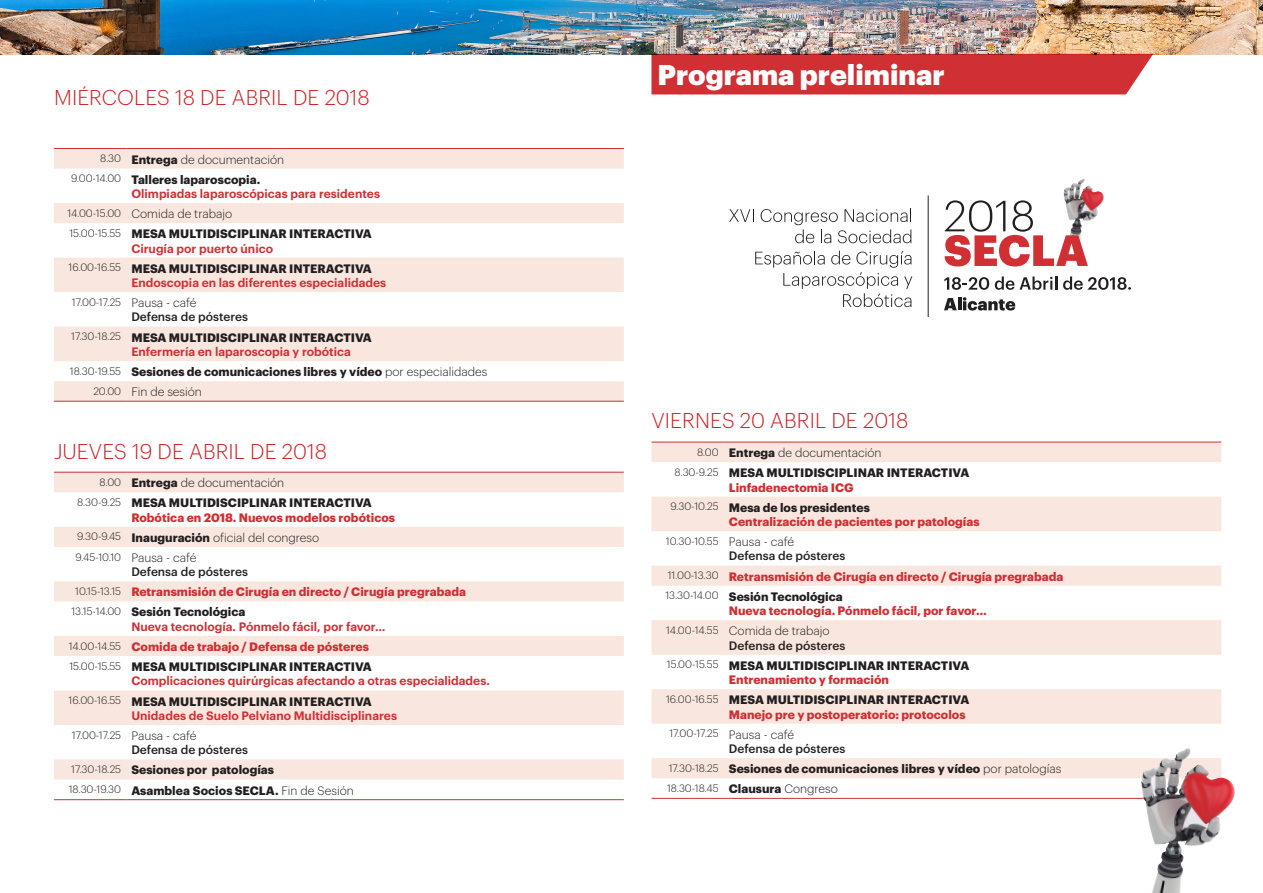
<style>
.page{position:relative;width:1263px;height:893px;background:#fff}
.page>*{position:absolute;margin:0;border:0;box-sizing:border-box;transform-origin:0 0}
.t1{font:900 28.05px "Graphik";color:#fff}
.t2{font:300 21px "Graphik";letter-spacing:.005em;color:#cc2127}
.t3{font:700 12px "Graphik";color:#231f20}
.t4{font:700 12px "Graphik";color:#d02f33}
.t5{font:600 12px "Graphik";color:#d02f33}
.t6{font:300 12px "Graphik";color:#231f20}
.t7{font:500 12px "Graphik";color:#231f20}
.t8{font:300 10.5px "Graphik";color:#231f20}
.s1{font-weight:700}
.s2{font-weight:300}
</style>
<div class="page">
<svg style="left:54px;top:149px;width:570px;height:252px;fill:#f9eae3"></svg>
<hr style="left:54px;top:148px;width:72px;height:1px;background:#d02f33">
<hr style="left:126px;top:148px;width:498px;height:1px;background:#d02f33">
<hr style="left:54px;top:401px;width:72px;height:1px;background:#d02f33">
<hr style="left:126px;top:401px;width:498px;height:1px;background:#d02f33">
<svg style="left:54px;top:473px;width:570px;height:307px"></svg>
<hr style="left:54px;top:472px;width:72px;height:1px;background:#d02f33">
<hr style="left:126px;top:472px;width:498px;height:1px;background:#d02f33">
<hr style="left:54px;top:799px;width:72px;height:1px;background:#d02f33">
<hr style="left:126px;top:799px;width:498px;height:1px;background:#d02f33">
<svg style="left:651px;top:443px;width:570px;height:335px"></svg>
<hr style="left:651px;top:442px;width:73px;height:1px;background:#d02f33">
<hr style="left:724px;top:442px;width:497px;height:1px;background:#d02f33">
<hr style="left:651px;top:798px;width:73px;height:1px;background:#d02f33">
<hr style="left:724px;top:798px;width:497px;height:1px;background:#d02f33">
<img style="left:1141px;top:749px;width:44px;height:144px">
<img style="left:1064px;top:179px;width:19px;height:21px">
<svg style="left:729px;top:209px;width:22px;height:13px"></svg>
<svg style="left:761px;top:208px;width:150px;height:35px"></svg>
<svg style="left:755px;top:251px;width:157px;height:56px"></svg>
<svg style="left:945px;top:200px;width:143px;height:66px"></svg>
<svg style="left:944px;top:277px;width:45px;height:13px"></svg>
<svg style="left:995px;top:276px;width:19px;height:14px"></svg>
<svg style="left:1020px;top:276px;width:37px;height:14px"></svg>
<svg style="left:1063px;top:276px;width:68px;height:14px"></svg>
<svg style="left:944px;top:297px;width:71px;height:14px"></svg>
<hr style="left:928px;top:195px;width:1px;height:122px;background:#231f20">
<img style="left:0;top:0;width:1263px;height:54px">
<div style="left:651px;top:54px;width:502px;height:40px;background:#d02f33"></div>
<p class="t2" style="left:54px;top:82px;width:317px">MIÉRCOLES 18 DE ABRIL DE 2018</p>
<p class="t8" style="left:100px;top:151px;width:22px">8.30</p>
<p class="t6" style="left:131px;top:150px;width:154px"><span class="s1">Entrega</span> de documentación</p>
<p class="t8" style="left:71px;top:171px;width:52px">9.00-14.00</p>
<p class="t3" style="left:131px;top:170px;width:130px">Talleres laparoscopia.</p>
<p class="t5" style="left:131px;top:184px;width:250px">Olimpiadas laparoscópicas para residentes</p>
<p class="t8" style="left:67px;top:205px;width:55px">14.00-15.00</p>
<p class="t6" style="left:131px;top:205px;width:102px">Comida de trabajo</p>
<p class="t8" style="left:69px;top:225px;width:53px">15.00-15.55</p>
<p class="t3" style="left:131px;top:224px;width:242px">MESA MULTIDISCIPLINAR INTERACTIVA</p>
<p class="t5" style="left:131px;top:239px;width:143px">Cirugía por puerto único</p>
<p class="t8" style="left:69px;top:260px;width:54px">16.00-16.55</p>
<p class="t3" style="left:131px;top:259px;width:242px">MESA MULTIDISCIPLINAR INTERACTIVA</p>
<p class="t5" style="left:131px;top:273px;width:256px">Endoscopia en las diferentes especialidades</p>
<p class="t8" style="left:72px;top:294px;width:51px">17.00-17.25</p>
<p class="t6" style="left:131px;top:294px;width:67px">Pausa - café</p>
<p class="t7" style="left:131px;top:308px;width:118px">Defensa de pósteres</p>
<p class="t8" style="left:71px;top:329px;width:51px">17.30-18.25</p>
<p class="t3" style="left:131px;top:328px;width:242px">MESA MULTIDISCIPLINAR INTERACTIVA</p>
<p class="t5" style="left:131px;top:342px;width:221px">Enfermería en laparoscopia y robótica</p>
<p class="t8" style="left:70px;top:363px;width:53px">18.30-19.55</p>
<p class="t3" style="left:131px;top:362px;width:357px">Sesiones de comunicaciones libres y vídeo <span class="s2">por especialidades</span></p>
<p class="t8" style="left:93px;top:383px;width:29px">20.00</p>
<p class="t6" style="left:131px;top:383px;width:72px">Fin de sesión</p>
<p class="t2" style="left:54px;top:436px;width:275px">JUEVES 19 DE ABRIL DE 2018</p>
<p class="t8" style="left:100px;top:474px;width:23px">8.00</p>
<p class="t6" style="left:131px;top:474px;width:154px"><span class="s1">Entrega</span> de documentación</p>
<p class="t8" style="left:77px;top:494px;width:46px">8.30-9.25</p>
<p class="t3" style="left:131px;top:494px;width:242px">MESA MULTIDISCIPLINAR INTERACTIVA</p>
<p class="t4" style="left:131px;top:508px;width:265px">Robótica en 2018. Nuevos modelos robóticos</p>
<p class="t8" style="left:77px;top:529px;width:46px">9.30-9.45</p>
<p class="t6" style="left:131px;top:529px;width:189px"><span class="s1">Inauguración</span> oficial del congreso</p>
<p class="t8" style="left:75px;top:549px;width:47px">9.45-10.10</p>
<p class="t6" style="left:131px;top:549px;width:67px">Pausa - café</p>
<p class="t7" style="left:131px;top:563px;width:118px">Defensa de pósteres</p>
<p class="t8" style="left:75px;top:584px;width:47px">10.15-13.15</p>
<p class="t4" style="left:131px;top:583px;width:336px">Retransmisión de Cirugía en directo / Cirugía pregrabada</p>
<p class="t8" style="left:72px;top:604px;width:51px">13.15-14.00</p>
<p class="t3" style="left:131px;top:603px;width:115px">Sesión Tecnológica</p>
<p class="t5" style="left:131px;top:617px;width:255px">Nueva tecnología. Pónmelo fácil, por favor…</p>
<p class="t8" style="left:69px;top:638px;width:54px">14.00-14.55</p>
<p class="t4" style="left:131px;top:637px;width:239px">Comida de trabajo / Defensa de pósteres</p>
<p class="t8" style="left:69px;top:658px;width:53px">15.00-15.55</p>
<p class="t3" style="left:131px;top:657px;width:242px">MESA MULTIDISCIPLINAR INTERACTIVA</p>
<p class="t5" style="left:131px;top:672px;width:360px">Complicaciones quirúrgicas afectando a otras especialidades.</p>
<p class="t8" style="left:69px;top:693px;width:54px">16.00-16.55</p>
<p class="t3" style="left:131px;top:692px;width:242px">MESA MULTIDISCIPLINAR INTERACTIVA</p>
<p class="t5" style="left:131px;top:706px;width:267px">Unidades de Suelo Pelviano Multidisciplinares</p>
<p class="t8" style="left:72px;top:727px;width:51px">17.00-17.25</p>
<p class="t6" style="left:131px;top:727px;width:67px">Pausa - café</p>
<p class="t7" style="left:131px;top:741px;width:118px">Defensa de pósteres</p>
<p class="t8" style="left:71px;top:762px;width:51px">17.30-18.25</p>
<p class="t3" style="left:131px;top:761px;width:144px">Sesiones por patologías</p>
<p class="t8" style="left:69px;top:782px;width:54px">18.30-19.30</p>
<p class="t3" style="left:131px;top:781px;width:224px">Asamblea Socios SECLA. <span class="s2">Fin de Sesión</span></p>
<p class="t1" style="left:657px;top:53px;width:289px">Programa preliminar</p>
<p class="t2" style="left:651px;top:405px;width:258px">VIERNES 20 ABRIL DE 2018</p>
<p class="t8" style="left:697px;top:444px;width:23px">8.00</p>
<p class="t6" style="left:729px;top:444px;width:154px"><span class="s1">Entrega</span> de documentación</p>
<p class="t8" style="left:675px;top:464px;width:46px">8.30-9.25</p>
<p class="t3" style="left:729px;top:463px;width:242px">MESA MULTIDISCIPLINAR INTERACTIVA</p>
<p class="t4" style="left:729px;top:478px;width:126px">Linfadenectomia ICG</p>
<p class="t8" style="left:670px;top:499px;width:50px">9.30-10.25</p>
<p class="t3" style="left:729px;top:498px;width:142px">Mesa de los presidentes</p>
<p class="t4" style="left:729px;top:512px;width:252px">Centralización de pacientes por patologías</p>
<p class="t8" style="left:666px;top:533px;width:54px">10.30-10.55</p>
<p class="t6" style="left:729px;top:533px;width:67px">Pausa - café</p>
<p class="t7" style="left:729px;top:547px;width:118px">Defensa de pósteres</p>
<p class="t8" style="left:668px;top:568px;width:52px">11.00-13.30</p>
<p class="t4" style="left:729px;top:567px;width:336px">Retransmisión de Cirugía en directo / Cirugía pregrabada</p>
<p class="t8" style="left:665px;top:588px;width:55px">13.30-14.00</p>
<p class="t3" style="left:729px;top:587px;width:115px">Sesión Tecnológica</p>
<p class="t4" style="left:729px;top:601px;width:259px">Nueva tecnología. Pónmelo fácil, por favor…</p>
<p class="t8" style="left:666px;top:622px;width:54px">14.00-14.55</p>
<p class="t6" style="left:729px;top:622px;width:102px">Comida de trabajo</p>
<p class="t7" style="left:729px;top:636px;width:118px">Defensa de pósteres</p>
<p class="t8" style="left:667px;top:657px;width:53px">15.00-15.55</p>
<p class="t3" style="left:729px;top:656px;width:242px">MESA MULTIDISCIPLINAR INTERACTIVA</p>
<p class="t4" style="left:729px;top:670px;width:162px">Entrenamiento y formación</p>
<p class="t8" style="left:666px;top:691px;width:54px">16.00-16.55</p>
<p class="t3" style="left:729px;top:691px;width:242px">MESA MULTIDISCIPLINAR INTERACTIVA</p>
<p class="t4" style="left:729px;top:705px;width:238px">Manejo pre y postoperatorio: protocolos</p>
<p class="t8" style="left:669px;top:726px;width:51px">17.00-17.25</p>
<p class="t6" style="left:729px;top:725px;width:67px">Pausa - café</p>
<p class="t7" style="left:729px;top:740px;width:118px">Defensa de pósteres</p>
<p class="t8" style="left:669px;top:760px;width:51px">17.30-18.25</p>
<p class="t3" style="left:729px;top:759px;width:334px">Sesiones de comunicaciones libres y vídeo <span class="s2">por patologías</span></p>
<p class="t8" style="left:667px;top:780px;width:53px">18.30-18.45</p>
<p class="t3" style="left:729px;top:780px;width:111px">Clausura <span class="s2">Congreso</span></p>
</div>
